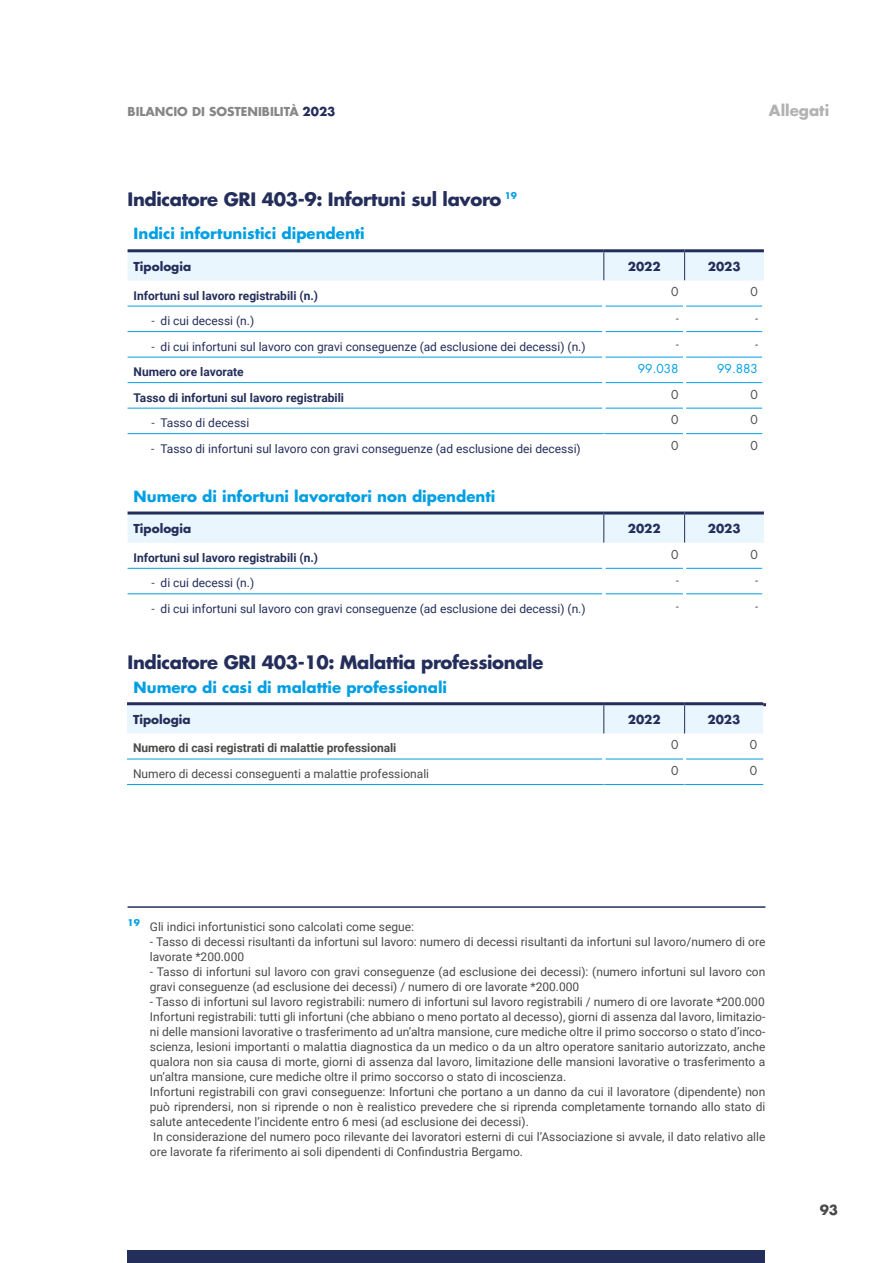
<style>
.page{position:relative;width:893px;height:1263px;background:#fff}
.page>*{position:absolute;margin:0;border:0;box-sizing:border-box;transform-origin:0 0}
.t1{font:700 18px "Futura Std";letter-spacing:-.02em;color:#242e5b}
.t2{font:700 15px "Futura Std";color:#009fe3}
.t3{font:700 15px "Futura Std";color:#b3b2b2}
.t4{font:700 13.5px "Futura Std";color:#4a4a49}
.t5{font:12px/15px "Roboto";color:#4a4a49}
.t6{font:12px "Roboto";color:#242e5b}
.t7{font:700 12px "Roboto";color:#242e5b}
.t8{font:700 12px "Futura Std";color:#242e5b}
.t9{font:700 12px "Roboto";letter-spacing:-.005em;color:#4a4a49}
.t10{font:700 12px "Futura Std";color:#878787}
.t11{font:12px "Futura Std";color:#4a4a49}
.t12{font:12px "Futura Std";color:#009fe3}
.t13{font:700 9px "Futura Std";color:#009fe3}
.s1{color:#242e5b}
.s2{color:#4a4a49}
</style>
<div class="page">
<hr style="left:128px;top:703px;width:638px;height:3px;background:#242e5b">
<div style="left:128px;top:1250px;width:637px;height:13px;background:#242e5b"></div>
<hr style="left:128px;top:906px;width:637px;height:2px;background:#242e5b">
<hr style="left:128px;top:249px;width:476px;height:3px;background:#242e5b">
<hr style="left:604px;top:249px;width:81px;height:3px;background:#242e5b">
<hr style="left:685px;top:249px;width:79px;height:3px;background:#242e5b">
<svg style="left:128px;top:251px;width:636px;height:30px;background:#e0ecf5"></svg>
<hr style="left:128px;top:306px;width:474px;height:1px;background:#009fe3">
<hr style="left:605px;top:306px;width:78px;height:1px;background:#009fe3">
<hr style="left:686px;top:306px;width:76px;height:1px;background:#009fe3">
<hr style="left:605px;top:331px;width:78px;height:1px;background:#009fe3">
<hr style="left:686px;top:331px;width:76px;height:1px;background:#009fe3">
<hr style="left:128px;top:331px;width:474px;height:1px;background:#009fe3">
<hr style="left:128px;top:357px;width:474px;height:1px;background:#009fe3">
<hr style="left:128px;top:382px;width:474px;height:1px;background:#009fe3">
<hr style="left:128px;top:408px;width:474px;height:1px;background:#009fe3">
<hr style="left:605px;top:357px;width:78px;height:1px;background:#009fe3">
<hr style="left:686px;top:357px;width:76px;height:1px;background:#009fe3">
<hr style="left:605px;top:382px;width:78px;height:1px;background:#009fe3">
<hr style="left:686px;top:382px;width:76px;height:1px;background:#009fe3">
<hr style="left:605px;top:408px;width:78px;height:1px;background:#009fe3">
<hr style="left:686px;top:408px;width:76px;height:1px;background:#009fe3">
<hr style="left:604px;top:433px;width:79px;height:1px;background:#009fe3">
<hr style="left:686px;top:433px;width:76px;height:1px;background:#009fe3">
<hr style="left:128px;top:433px;width:476px;height:1px;background:#009fe3">
<hr style="left:128px;top:511px;width:476px;height:3px;background:#242e5b">
<hr style="left:604px;top:511px;width:81px;height:3px;background:#242e5b">
<hr style="left:685px;top:511px;width:79px;height:3px;background:#242e5b">
<svg style="left:128px;top:513px;width:636px;height:30px;background:#deeaf4"></svg>
<hr style="left:128px;top:568px;width:474px;height:1px;background:#009fe3">
<hr style="left:605px;top:568px;width:78px;height:1px;background:#009fe3">
<hr style="left:686px;top:568px;width:76px;height:1px;background:#009fe3">
<hr style="left:605px;top:593px;width:78px;height:1px;background:#009fe3">
<hr style="left:686px;top:593px;width:76px;height:1px;background:#009fe3">
<hr style="left:128px;top:593px;width:474px;height:1px;background:#009fe3">
<hr style="left:127px;top:759px;width:475px;height:1px;background:#009fe3">
<hr style="left:127px;top:784px;width:477px;height:1px;background:#009fe3">
<hr style="left:605px;top:759px;width:78px;height:1px;background:#009fe3">
<hr style="left:686px;top:759px;width:77px;height:1px;background:#009fe3">
<hr style="left:604px;top:784px;width:81px;height:1px;background:#009fe3">
<hr style="left:685px;top:784px;width:78px;height:1px;background:#009fe3">
<hr style="left:127px;top:702px;width:477px;height:3px;background:#242e5b">
<hr style="left:604px;top:702px;width:81px;height:3px;background:#242e5b">
<hr style="left:685px;top:702px;width:78px;height:3px;background:#242e5b">
<svg style="left:127px;top:704px;width:636px;height:29px;background:#e0ecf6"></svg>
<p class="t10" style="left:128px;top:104px;width:209px">BILANCIO DI SOSTENIBILITÀ <span class="s1">2023</span></p>
<p class="t3" style="left:769px;top:100px;width:62px">Allegati</p>
<h1 class="t1" style="left:128px;top:187px;width:375px">Indicatore GRI 403-9: Infortuni sul lavoro</h1>
<p class="t13" style="left:505px;top:189px;width:14px">19</p>
<p class="t2" style="left:134px;top:224px;width:233px">Indici infortunistici dipendenti</p>
<p class="t8" style="left:134px;top:258px;width:59px">Tipologia</p>
<p class="t8" style="left:628px;top:258px;width:34px">2022</p>
<p class="t8" style="left:708px;top:258px;width:34px">2023</p>
<p class="t7" style="left:134px;top:287px;width:186px">Infortuni sul lavoro registrabili (n.)</p>
<p class="t11" style="left:671px;top:284px;width:9px">0</p>
<p class="t11" style="left:750px;top:284px;width:9px">0</p>
<p class="t6" style="left:151px;top:312px;width:104px"><span class="s2">-</span> di cui decessi (n.)</p>
<p class="t11" style="left:676px;top:310px;width:4px">-</p>
<p class="t11" style="left:755px;top:310px;width:4px">-</p>
<p class="t6" style="left:151px;top:338px;width:436px"><span class="s2">-</span> di cui infortuni sul lavoro con gravi conseguenze (ad esclusione dei decessi) (n.)</p>
<p class="t11" style="left:676px;top:335px;width:4px">-</p>
<p class="t11" style="left:755px;top:335px;width:4px">-</p>
<p class="t7" style="left:134px;top:363px;width:112px">Numero ore lavorate</p>
<p class="t12" style="left:638px;top:361px;width:42px">99.038</p>
<p class="t12" style="left:717px;top:361px;width:42px">99.883</p>
<p class="t7" style="left:134px;top:389px;width:212px">Tasso di infortuni sul lavoro registrabili</p>
<p class="t11" style="left:671px;top:386px;width:9px">0</p>
<p class="t11" style="left:750px;top:386px;width:9px">0</p>
<p class="t6" style="left:151px;top:414px;width:99px"><span class="s2">-</span> Tasso di decessi</p>
<p class="t11" style="left:671px;top:412px;width:9px">0</p>
<p class="t11" style="left:750px;top:412px;width:9px">0</p>
<p class="t6" style="left:151px;top:440px;width:431px"><span class="s2">-</span> Tasso di infortuni sul lavoro con gravi conseguenze (ad esclusione dei decessi)</p>
<p class="t11" style="left:671px;top:437px;width:9px">0</p>
<p class="t11" style="left:750px;top:437px;width:9px">0</p>
<p class="t2" style="left:134px;top:486px;width:363px">Numero di infortuni lavoratori non dipendenti</p>
<p class="t8" style="left:134px;top:520px;width:59px">Tipologia</p>
<p class="t8" style="left:628px;top:520px;width:34px">2022</p>
<p class="t8" style="left:708px;top:520px;width:34px">2023</p>
<p class="t7" style="left:134px;top:549px;width:186px">Infortuni sul lavoro registrabili (n.)</p>
<p class="t11" style="left:671px;top:547px;width:9px">0</p>
<p class="t11" style="left:750px;top:547px;width:9px">0</p>
<p class="t6" style="left:151px;top:575px;width:104px"><span class="s2">-</span> di cui decessi (n.)</p>
<p class="t11" style="left:676px;top:572px;width:4px">-</p>
<p class="t11" style="left:755px;top:572px;width:4px">-</p>
<p class="t6" style="left:151px;top:600px;width:436px"><span class="s2">-</span> di cui infortuni sul lavoro con gravi conseguenze (ad esclusione dei decessi) (n.)</p>
<p class="t11" style="left:676px;top:598px;width:4px">-</p>
<p class="t11" style="left:755px;top:598px;width:4px">-</p>
<h1 class="t1" style="left:128px;top:650px;width:417px">Indicatore GRI 403-10: Malattia professionale</h1>
<p class="t2" style="left:134px;top:678px;width:315px">Numero di casi di malattie professionali</p>
<p class="t8" style="left:133px;top:711px;width:59px">Tipologia</p>
<p class="t8" style="left:628px;top:711px;width:34px">2022</p>
<p class="t8" style="left:707px;top:711px;width:34px">2023</p>
<p class="t9" style="left:133px;top:739px;width:265px">Numero di casi registrati di malattie professionali</p>
<p class="t11" style="left:671px;top:737px;width:9px">0</p>
<p class="t11" style="left:750px;top:737px;width:9px">0</p>
<p class="t5" style="left:133px;top:765px;width:298px">Numero di decessi conseguenti a malattie professionali</p>
<p class="t11" style="left:671px;top:763px;width:9px">0</p>
<p class="t11" style="left:750px;top:763px;width:9px">0</p>
<p class="t13" style="left:128px;top:916px;width:14px">19</p>
<p class="t5" style="left:150px;top:919px;width:266px">Gli indici infortunistici sono calcolati come segue:</p>
<p class="t5" style="left:150px;top:934px;width:617px">- Tasso di decessi risultanti da infortuni sul lavoro: numero di decessi risultanti da infortuni sul lavoro/numero di ore lavorate *200.000</p>
<p class="t5" style="left:150px;top:964px;width:617px">- Tasso di infortuni sul lavoro con gravi conseguenze (ad esclusione dei decessi): (numero infortuni sul lavoro con gravi conseguenze (ad esclusione dei decessi) / numero di ore lavorate *200.000</p>
<p class="t5" style="left:150px;top:994px;width:617px">- Tasso di infortuni sul lavoro registrabili: numero di infortuni sul lavoro registrabili / numero di ore lavorate *200.000<br>Infortuni registrabili: tutti gli infortuni (che abbiano o meno portato al decesso), giorni di assenza dal lavoro, limitazio&shy;ni delle mansioni lavorative o trasferimento ad un’altra mansione, cure mediche oltre il primo soccorso o stato d’inco&shy;scienza, lesioni importanti o malattia diagnostica da un medico o da un altro operatore sanitario autorizzato, anche qualora non sia causa di morte, giorni di assenza dal lavoro, limitazione delle mansioni lavorative o trasferimento a un’altra mansione, cure mediche oltre il primo soccorso o stato di incoscienza.<br>Infortuni registrabili con gravi conseguenze: Infortuni che portano a un danno da cui il lavoratore (dipendente) non può riprendersi, non si riprende o non è realistico prevedere che si riprenda completamente tornando allo stato di salute antecedente l’incidente entro 6 mesi (ad esclusione dei decessi).<br>In considerazione del numero poco rilevante dei lavoratori esterni di cui l’Associazione si avvale, il dato relativo alle ore lavorate fa riferimento ai soli dipendenti di Confindustria Bergamo.</p>
<p class="t4" style="left:820px;top:1201px;width:20px">93</p>
</div>
